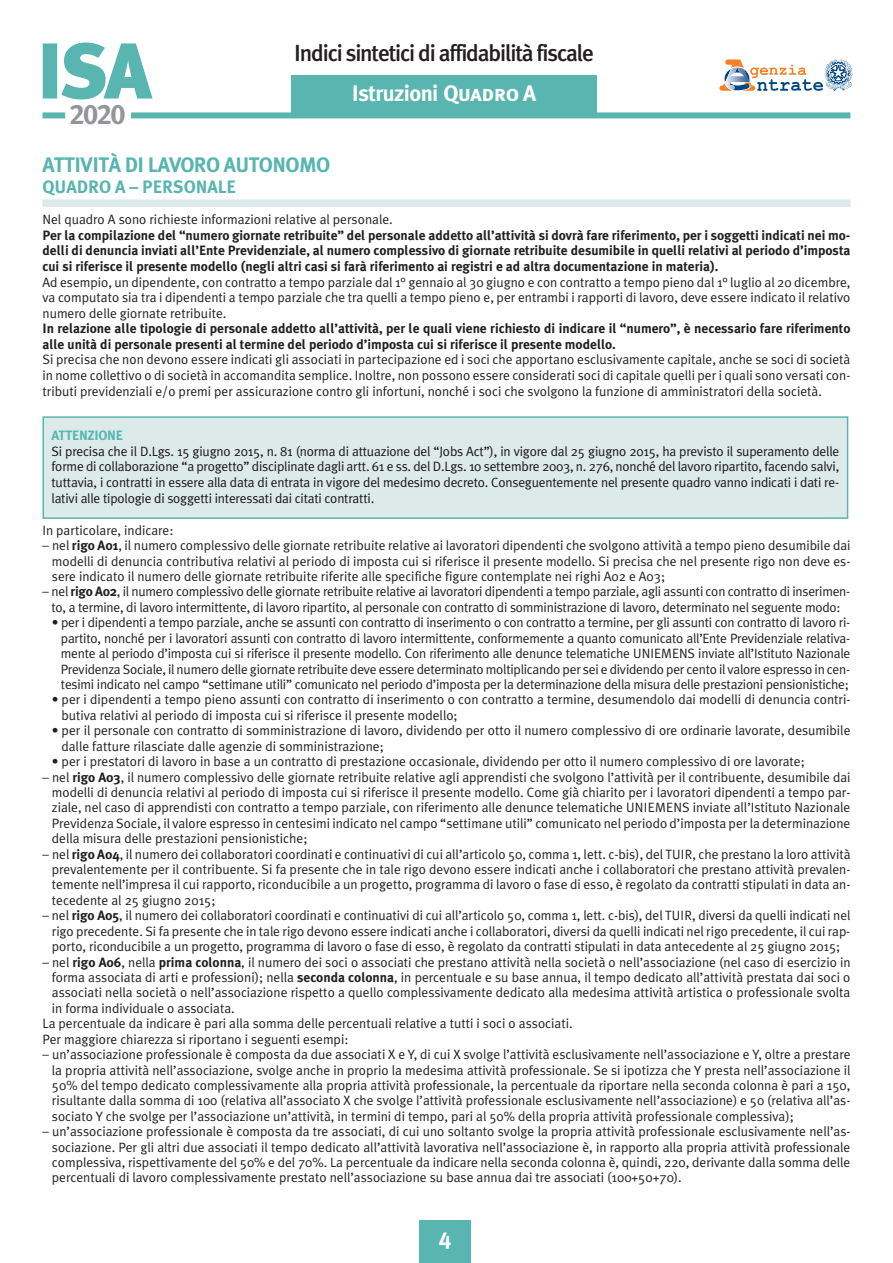
<style>
.page{position:relative;width:893px;height:1263px;background:#fff}
.page>*{position:absolute;margin:0;border:0;box-sizing:border-box;transform-origin:0 0}
.t1{font:28.2px "Meta Plus Bold Caps";color:#939598}
.t2{font:500 23.25px "Meta Plus";letter-spacing:-.05em;color:#231f20}
.t3{font:23.1px "Meta Plus Bold Caps";color:#fff}
.t4{font:700 22.5px "Meta Plus";letter-spacing:-.025em;color:#fff}
.t5{font:21px "Meta Plus Bold Caps";letter-spacing:-.025em;color:#58b5af}
.t6{font:18px "Meta Plus Bold Caps";color:#58b5af}
.t7{font:13.5px/15.5px "Meta Plus Normal";color:#231f20;text-align:justify}
.t8{font:700 13.5px/15.6px "Meta Plus";color:#231f20;text-align:justify}
.t9{font:13.5px/15.8px "Meta Plus Normal";letter-spacing:-.015em;color:#1d1515;text-align:justify}
.t10{font:13.5px/15.5px "Meta Plus Normal";letter-spacing:-.02em;color:#231f20;text-align:center}
.t11{font:700 13.5px "Meta Plus";letter-spacing:-.015em;color:#58b5af}
.s1{font-family:"Meta Plus Bold Caps";font-weight:400}
.s2{font-family:"Meta Plus";font-weight:700}
</style>
<div class="page">
<svg style="left:43px;top:43px;width:110px;height:56px"></svg>
<div style="left:43px;top:112px;width:22px;height:6px;background:#58b5af"></div>
<div style="left:131px;top:112px;width:719px;height:6px;background:#58b5af"></div>
<svg style="left:719px;top:59px;width:133px;height:32px"></svg>
<div style="left:291px;top:75px;width:306px;height:39px;background:#58b5af"></div>
<div style="left:419px;top:1220px;width:52px;height:43px;background:#58b5af"></div>
<div style="left:43px;top:199px;width:807px;height:8px;background:#dcebea"></div>
<div style="left:44px;top:418px;width:803px;height:99px;background:#dcebea"></div>
<div style="left:43px;top:416px;width:805px;height:103px;border:2px solid #58b5af"></div>
<h1 class="t1" style="left:70px;top:97px;width:58px">2020</h1>
<h2 class="t2" style="left:294px;top:42px;width:301px">Indici sintetici di affidabilità fiscale</h2>
<h3 class="t4" style="left:352px;top:85px;width:186px">Istruzioni <span class="s1">Quadro A</span></h3>
<h3 class="t5" style="left:43px;top:153px;width:289px">ATTIVITÀ DI LAVORO AUTONOMO</h3>
<h3 class="t6" style="left:43px;top:176px;width:195px">QUADRO A – PERSONALE</h3>
<p class="t7" style="left:43px;top:213px;width:352px">Nel quadro A sono richieste informazioni relative al personale.</p>
<p class="t8" style="left:43px;top:228px;width:809px">Per la compilazione del “numero giornate retribuite” del personale addetto all’attività si dovrà fare riferimento, per i soggetti indicati nei mo&shy;delli di denuncia inviati all’Ente Previdenziale, al numero complessivo di giornate retribuite desumibile in quelli relativi al periodo d’imposta cui si riferisce il presente modello (negli altri casi si farà riferimento ai registri e ad altra documentazione in materia).</p>
<p class="t7" style="left:43px;top:275px;width:809px">Ad esempio, un dipendente, con contratto a tempo parziale dal 1° gennaio al 30 giugno e con contratto a tempo pieno dal 1° luglio al 20 dicembre, va computato sia tra i dipendenti a tempo parziale che tra quelli a tempo pieno e, per entrambi i rapporti di lavoro, deve essere indicato il relativo numero delle giornate retribuite.</p>
<p class="t8" style="left:43px;top:322px;width:809px">In relazione alle tipologie di personale addetto all’attività, per le quali viene richiesto di indicare il “numero”, è necessario fare riferimento alle unità di personale presenti al termine del periodo d’imposta cui si riferisce il presente modello.</p>
<p class="t7" style="left:43px;top:353px;width:809px">Si precisa che non devono essere indicati gli associati in partecipazione ed i soci che apportano esclusivamente capitale, anche se soci di società in nome collettivo o di società in accomandita semplice. Inoltre, non possono essere considerati soci di capitale quelli per i quali sono versati con&shy;tributi previdenziali e/o premi per assicurazione contro gli infortuni, nonché i soci che svolgono la funzione di amministratori della società.</p>
<p class="t11" style="left:52px;top:430px;width:73px">ATTENZIONE</p>
<p class="t9" style="left:52px;top:444px;width:789px">Si precisa che il D.Lgs. 15 giugno 2015, n. 81 (norma di attuazione del “Jobs Act”), in vigore dal 25 giugno 2015, ha previsto il superamento delle forme di collaborazione “a progetto” disciplinate dagli artt. 61 e ss. del D.Lgs. 10 settembre 2003, n. 276, nonché del lavoro ripartito, facendo salvi, tuttavia, i contratti in essere alla data di entrata in vigore del medesimo decreto. Conseguentemente nel presente quadro vanno indicati i dati re&shy;lativi alle tipologie di soggetti interessati dai citati contratti.</p>
<p class="t7" style="left:43px;top:523px;width:132px">In particolare, indicare:</p>
<p class="t7" style="left:52px;top:539px;width:800px;text-indent:-9px">– nel <span class="s2">rigo A01</span>, il numero complessivo delle giornate retribuite relative ai lavoratori dipendenti che svolgono attività a tempo pieno desumibile dai modelli di denuncia contributiva relativi al periodo di imposta cui si riferisce il presente modello. Si precisa che nel presente rigo non deve es&shy;sere indicato il numero delle giornate retribuite riferite alle specifiche figure contemplate nei righi A02 e A03;</p>
<p class="t10" style="left:43px;top:585px;width:809px">– nel <span class="s2">rigo A02</span>, il numero complessivo delle giornate retribuite relative ai lavoratori dipendenti a tempo parziale, agli assunti con contratto di inserimen&shy;to, a termine, di lavoro intermittente, di lavoro ripartito, al personale con contratto di somministrazione di lavoro, determinato nel seguente modo:</p>
<p class="t7" style="left:61px;top:616px;width:791px;text-indent:-9px">• per i dipendenti a tempo parziale, anche se assunti con contratto di inserimento o con contratto a termine, per gli assunti con contratto di lavoro ri&shy;partito, nonché per i lavoratori assunti con contratto di lavoro intermittente, conformemente a quanto comunicato all’Ente Previdenziale relativa&shy;mente al periodo d’imposta cui si riferisce il presente modello. Con riferimento alle denunce telematiche UNIEMENS inviate all’Istituto Nazionale Previdenza Sociale, il numero delle giornate retribuite deve essere determinato moltiplicando per sei e dividendo per cento il valore espresso in cen&shy;tesimi indicato nel campo “settimane utili” comunicato nel periodo d’imposta per la determinazione della misura delle prestazioni pensionistiche;</p>
<p class="t7" style="left:61px;top:693px;width:790px;text-indent:-10px">• per i dipendenti a tempo pieno assunti con contratto di inserimento o con contratto a termine, desumendolo dai modelli di denuncia contri&shy;butiva relativi al periodo di imposta cui si riferisce il presente modello;</p>
<p class="t7" style="left:61px;top:724px;width:790px;text-indent:-10px">• per il personale con contratto di somministrazione di lavoro, dividendo per otto il numero complessivo di ore ordinarie lavorate, desumibile dalle fatture rilasciate dalle agenzie di somministrazione;</p>
<p class="t7" style="left:52px;top:755px;width:754px">• per i prestatori di lavoro in base a un contratto di prestazione occasionale, dividendo per otto il numero complessivo di ore lavorate;</p>
<p class="t7" style="left:52px;top:770px;width:800px;text-indent:-9px">– nel <span class="s2">rigo A03</span>, il numero complessivo delle giornate retribuite relative agli apprendisti che svolgono l’attività per il contribuente, desumibile dai modelli di denuncia relativi al periodo di imposta cui si riferisce il presente modello. Come già chiarito per i lavoratori dipendenti a tempo par&shy;ziale, nel caso di apprendisti con contratto a tempo parziale, con riferimento alle denunce telematiche UNIEMENS inviate all’Istituto Nazionale Previdenza Sociale, il valore espresso in centesimi indicato nel campo “settimane utili” comunicato nel periodo d’imposta per la determinazione della misura delle prestazioni pensionistiche;</p>
<p class="t7" style="left:52px;top:847px;width:800px;text-indent:-9px">– nel <span class="s2">rigo A04</span>, il numero dei collaboratori coordinati e continuativi di cui all’articolo 50, comma 1, lett. c-bis), del TUIR, che prestano la loro attività prevalentemente per il contribuente. Si fa presente che in tale rigo devono essere indicati anche i collaboratori che prestano attività prevalen&shy;temente nell’impresa il cui rapporto, riconducibile a un progetto, programma di lavoro o fase di esso, è regolato da contratti stipulati in data an&shy;tecedente al 25 giugno 2015;</p>
<p class="t7" style="left:52px;top:909px;width:800px;text-indent:-9px">– nel <span class="s2">rigo A05</span>, il numero dei collaboratori coordinati e continuativi di cui all’articolo 50, comma 1, lett. c-bis), del TUIR, diversi da quelli indicati nel rigo precedente. Si fa presente che in tale rigo devono essere indicati anche i collaboratori, diversi da quelli indicati nel rigo precedente, il cui rap&shy;porto, riconducibile a un progetto, programma di lavoro o fase di esso, è regolato da contratti stipulati in data antecedente al 25 giugno 2015;</p>
<p class="t7" style="left:43px;top:955px;width:809px">– nel <span class="s2">rigo A06</span>, nella <span class="s2">prima colonna</span>, il numero dei soci o associati che prestano attività nella società o nell’associazione (nel caso di esercizio in</p>
<p class="t7" style="left:52px;top:970px;width:800px">forma associata di arti e professioni); nella <span class="s2">seconda colonna</span>, in percentuale e su base annua, il tempo dedicato all’attività prestata dai soci o</p>
<p class="t7" style="left:52px;top:986px;width:800px">associati nella società o nell’associazione rispetto a quello complessivamente dedicato alla medesima attività artistica o professionale svolta</p>
<p class="t7" style="left:52px;top:1001px;width:184px">in forma individuale o associata.</p>
<p class="t7" style="left:43px;top:1017px;width:532px">La percentuale da indicare è pari alla somma delle percentuali relative a tutti i soci o associati.</p>
<p class="t7" style="left:43px;top:1032px;width:307px">Per maggiore chiarezza si riportano i seguenti esempi:</p>
<p class="t7" style="left:52px;top:1048px;width:800px;text-indent:-9px">– un’associazione professionale è composta da due associati X e Y, di cui X svolge l’attività esclusivamente nell’associazione e Y, oltre a prestare la propria attività nell’associazione, svolge anche in proprio la medesima attività professionale. Se si ipotizza che Y presta nell’associazione il 50% del tempo dedicato complessivamente alla propria attività professionale, la percentuale da riportare nella seconda colonna è pari a 150, risultante dalla somma di 100 (relativa all’associato X che svolge l’attività professionale esclusivamente nell’associazione) e 50 (relativa all’as&shy;sociato Y che svolge per l’associazione un’attività, in termini di tempo, pari al 50% della propria attività professionale complessiva);</p>
<p class="t7" style="left:52px;top:1125px;width:800px;text-indent:-9px">– un’associazione professionale è composta da tre associati, di cui uno soltanto svolge la propria attività professionale esclusivamente nell’as&shy;sociazione. Per gli altri due associati il tempo dedicato all’attività lavorativa nell’associazione è, in rapporto alla propria attività professionale complessiva, rispettivamente del 50% e del 70%. La percentuale da indicare nella seconda colonna è, quindi, 220, derivante dalla somma delle percentuali di lavoro complessivamente prestato nell’associazione su base annua dai tre associati (100+50+70).</p>
<h3 class="t3" style="left:439px;top:1227px;width:14px">4</h3>
</div>
